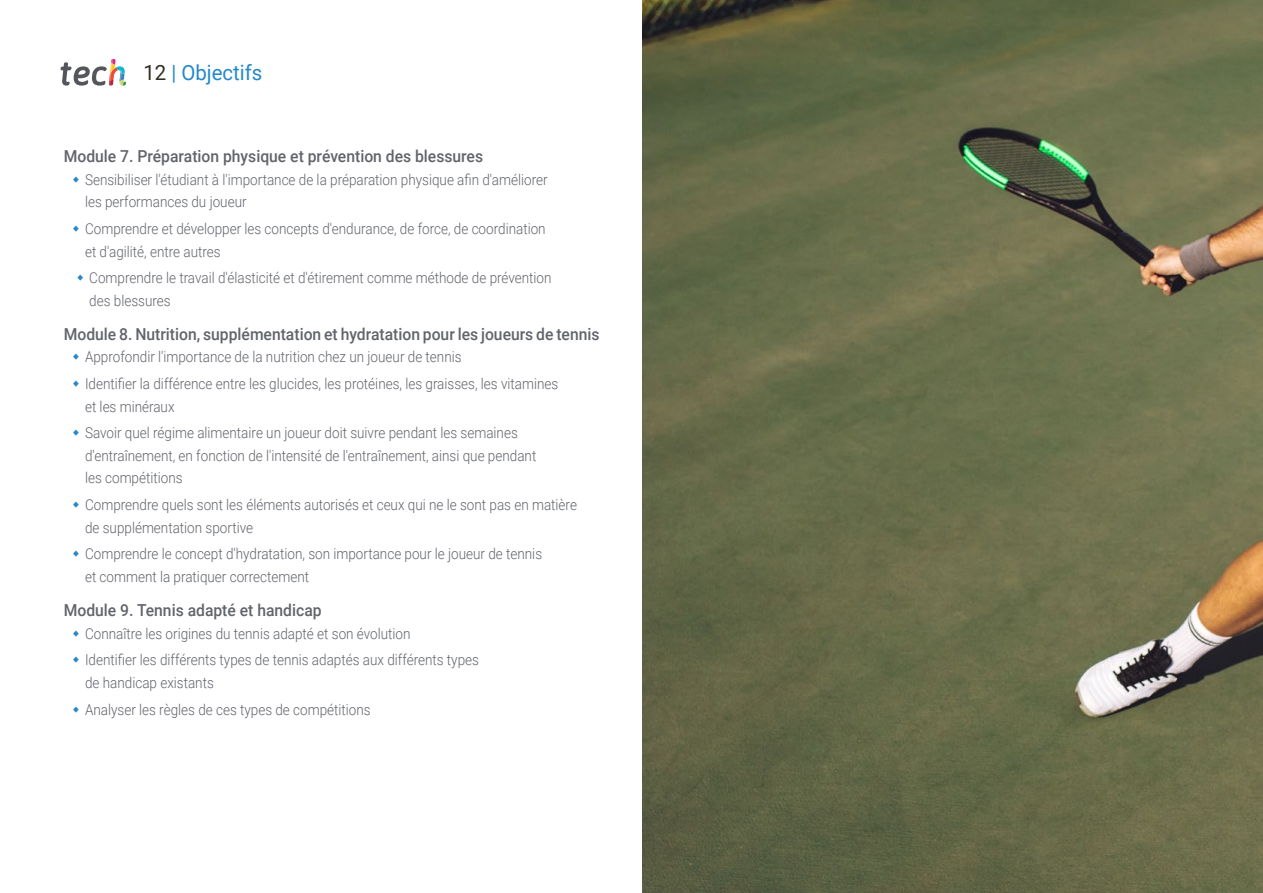
<style>
.page{position:relative;width:1263px;height:893px;background:#fff}
.page>*{position:absolute;margin:0;border:0;box-sizing:border-box;transform-origin:0 0}
.t1{font:21px "Roboto";color:#2488c9}
.t2{font:500 16.5px "Roboto";color:#61646a;scale:.95 1}
.t3{font:300 15px/22.5px "Roboto";color:#61646a;scale:.9 1}
.s1{color:#312e20}
</style>
<div class="page">
<svg style="left:61px;top:59px;width:65px;height:27px"></svg>
<img style="left:642px;top:0;width:621px;height:893px">
<h1 class="t1" style="left:144px;top:57px;width:120px"><span class="s1">12</span> | Objectifs</h1>
<p class="t2" style="left:64px;top:145px;width:443px">Module 7. Préparation physique et prévention des blessures</p>
<p class="t3" style="left:85px;top:168px;width:515px">Sensibiliser l'étudiant à l'importance de la préparation physique afin d'améliorer les performances du joueur</p>
<p class="t3" style="left:85px;top:217px;width:513px">Comprendre et développer les concepts d'endurance, de force, de coordination et d'agilité, entre autres</p>
<p class="t3" style="left:89px;top:266px;width:515px">Comprendre le travail d'élasticité et d'étirement comme méthode de prévention des blessures</p>
<p class="t2" style="left:64px;top:323px;width:565px">Module 8. Nutrition, supplémentation et hydratation pour les joueurs de tennis</p>
<p class="t3" style="left:85px;top:343px;width:527px;line-height:26.7px">Approfondir l'importance de la nutrition chez un joueur de tennis<br>Identifier la différence entre les glucides, les protéines, les graisses, les vitamines</p>
<p class="t3" style="left:85px;top:392px;width:482px;line-height:26.7px">et les minéraux<br>Savoir quel régime alimentaire un joueur doit suivre pendant les semaines</p>
<p class="t3" style="left:85px;top:444px;width:503px">d'entraînement, en fonction de l'intensité de l'entraînement, ainsi que pendant les compétitions</p>
<p class="t3" style="left:85px;top:493px;width:548px">Comprendre quels sont les éléments autorisés et ceux qui ne le sont pas en matière de supplémentation sportive</p>
<p class="t3" style="left:85px;top:542px;width:509px">Comprendre le concept d'hydratation, son importance pour le joueur de tennis et comment la pratiquer correctement</p>
<p class="t2" style="left:64px;top:599px;width:273px">Module 9. Tennis adapté et handicap</p>
<p class="t3" style="left:85px;top:619px;width:439px;line-height:26.7px">Connaître les origines du tennis adapté et son évolution<br>Identifier les différents types de tennis adaptés aux différents types</p>
<p class="t3" style="left:85px;top:669px;width:319px;line-height:26.7px">de handicap existants<br>Analyser les règles de ces types de compétitions</p>
</div>
